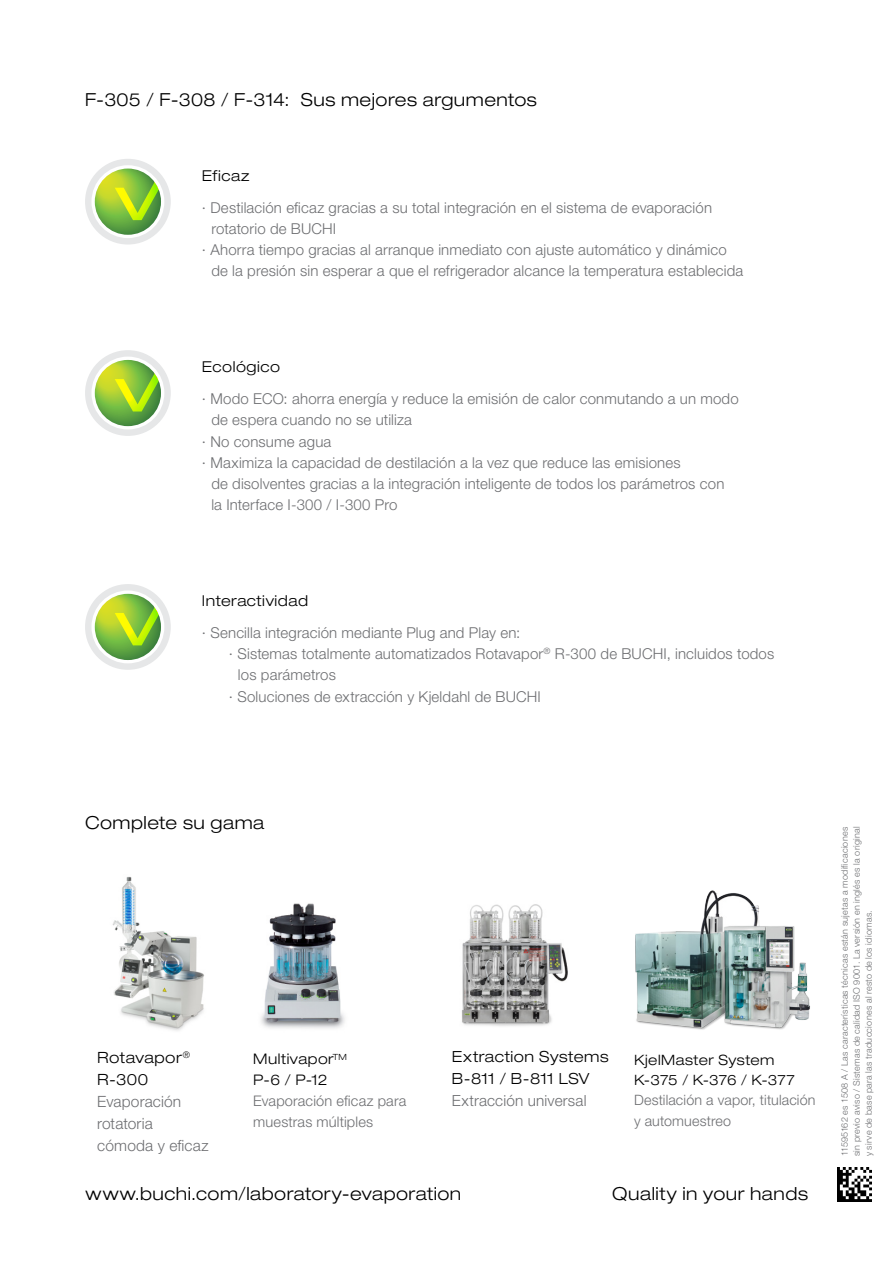
<style>
.page{position:relative;width:893px;height:1263px;background:#fff}
.page>*{position:absolute;margin:0;border:0;box-sizing:border-box;transform-origin:0 0}
.EN_Note_large{font:300 expanded 18px "Helvetica Neue LT Std";letter-spacing:.025em;color:#000}
.EN_Title{font:300 expanded 18px "Helvetica Neue LT Std";letter-spacing:.025em;color:#000}
.t1{font:300 15.45px/22px "Helvetica Neue LT Std";letter-spacing:.01em;color:#6d6e71}
.t2{font:300 expanded 15.3px/21.8px "Helvetica Neue LT Std";letter-spacing:.03em;color:#000}
.t3{font:300 15px/21.3px "Helvetica Neue LT Std";letter-spacing:.01em;color:#6d6e71}
.EN_Title_small_down{font:300 expanded 15px "Helvetica Neue LT Std";letter-spacing:.035em;color:#000}
.t4{font:300 14.55px/20.7px "Helvetica Neue LT Std";letter-spacing:.01em;color:#6d6e71}
.t5{font:300 14.25px/20.2px "Helvetica Neue LT Std";letter-spacing:.01em;color:#6d6e71}
.EN_Barcode{font:300 9px/12px "Helvetica Neue LT Std";letter-spacing:.03em;color:#6d6e71;text-align:justify}
.s1{font-stretch:expanded;color:#000}
.s2{font-stretch:normal;color:#6d6e71}
</style>
<div class="page">
<div style="left:85px;top:159px;width:86px;height:86px;background:#e6e7e8;border-radius:50%"></div>
<svg style="left:91px;top:165px;width:73px;height:73px"></svg>
<svg style="left:95px;top:169px;width:66px;height:66px"></svg>
<svg style="left:110px;top:168px;width:51px;height:67px;background:#9bc852"></svg>
<div style="left:85px;top:350px;width:86px;height:86px;background:#e6e7e8;border-radius:50%"></div>
<div style="left:91px;top:357px;width:73px;height:72px;background:#fff;border-radius:50%"></div>
<svg style="left:95px;top:360px;width:66px;height:66px"></svg>
<svg style="left:110px;top:360px;width:51px;height:66px;background:#9ac74f"></svg>
<div style="left:85px;top:584px;width:86px;height:86px;background:#e6e7e8;border-radius:50%"></div>
<svg style="left:91px;top:590px;width:73px;height:73px"></svg>
<svg style="left:95px;top:594px;width:66px;height:66px"></svg>
<svg style="left:110px;top:594px;width:51px;height:66px;background:#9ac74f"></svg>
<img style="left:261px;top:903px;width:84px;height:126px">
<img style="left:461px;top:904px;width:107px;height:122px">
<img style="left:635px;top:890px;width:175px;height:140px">
<img style="left:112px;top:877px;width:92px;height:154px">
<img style="left:838px;top:1167px;width:34px;height:34px">
<p class="EN_Title" style="left:85px;top:89px;width:206px">F-305 / F-308 / F-314:</p>
<p class="EN_Title" style="left:301px;top:89px;width:237px">Sus mejores argumentos</p>
<p class="EN_Title_small_down" style="left:202px;top:166px;width:49px">Eficaz</p>
<p class="t3" style="left:211px;top:196px;width:502px;text-indent:-9px">∙ Destilación eficaz gracias a su total integración en el sistema de evaporación rotatorio de BUCHI</p>
<p class="t3" style="left:211px;top:239px;width:533px;text-indent:-9px">∙ Ahorra tiempo gracias al arranque inmediato con ajuste automático y dinámico de la presión sin esperar a que el refrigerador alcance la temperatura establecida</p>
<p class="EN_Title_small_down" style="left:202px;top:358px;width:80px">Ecológico</p>
<p class="t3" style="left:211px;top:388px;width:529px;text-indent:-9px">∙ Modo ECO: ahorra energía y reduce la emisión de calor conmutando a un modo de espera cuando no se utiliza</p>
<p class="t3" style="left:202px;top:430px;width:131px">∙ No consume agua</p>
<p class="t3" style="left:211px;top:451px;width:515px;text-indent:-9px">∙ Maximiza la capacidad de destilación a la vez que reduce las emisiones<br>de disolventes gracias a la integración inteligente de todos los parámetros con la Interface I-300 / I-300 Pro</p>
<p class="EN_Title_small_down" style="left:202px;top:592px;width:108px">Interactividad</p>
<p class="t3" style="left:202px;top:622px;width:320px">∙ Sencilla integración mediante Plug and Play en:</p>
<p class="t3" style="left:238px;top:643px;width:538px;text-indent:-9px">∙ Sistemas totalmente automatizados Rotavapor<sup>®</sup> R-300 de BUCHI, incluidos todos los parámetros</p>
<p class="t3" style="left:229px;top:685px;width:313px">∙ Soluciones de extracción y Kjeldahl de BUCHI</p>
<p class="EN_Title" style="left:85px;top:812px;width:181px">Complete su gama</p>
<p class="t1" style="left:97px;top:1046px;width:113px"><span class="s1">Rotavapor</span><sup>®<br></sup><span class="s1">R-300<br></span>Evaporación rotatoria cómoda y eficaz</p>
<p class="t4" style="left:253px;top:1048px;width:155px"><span class="s1">Multivapor</span><sup>TM<br></sup><span class="s1">P-6 / P-12<br></span>Evaporación eficaz para muestras múltiples</p>
<p class="t2" style="left:452px;top:1046px;width:158px">Extraction Systems<br>B-811 / B-811 LSV<br><span class="s2">Extracción universal</span></p>
<p class="t5" style="left:634px;top:1049px;width:183px"><span class="s1">KjelMaster System<br>K-375 / K-376 / K-377<br></span>Destilación a vapor, titulación y automuestreo</p>
<p class="EN_Note_large" style="left:86px;top:1182px;width:377px">www.buchi.com/laboratory-evaporation</p>
<p class="EN_Note_large" style="left:612px;top:1182px;width:197px">Quality in your hands</p>
<p class="EN_Barcode" style="left:838px;top:1156px;width:331px;rotate:-90deg">11595162 es 1508 A / Las características técnicas están sujetas a modificaciones sin previo aviso / Sistemas de calidad ISO 9001. La versión en inglés es la original y sirve de base para las traducciones al resto de los idiomas.</p>
</div>
